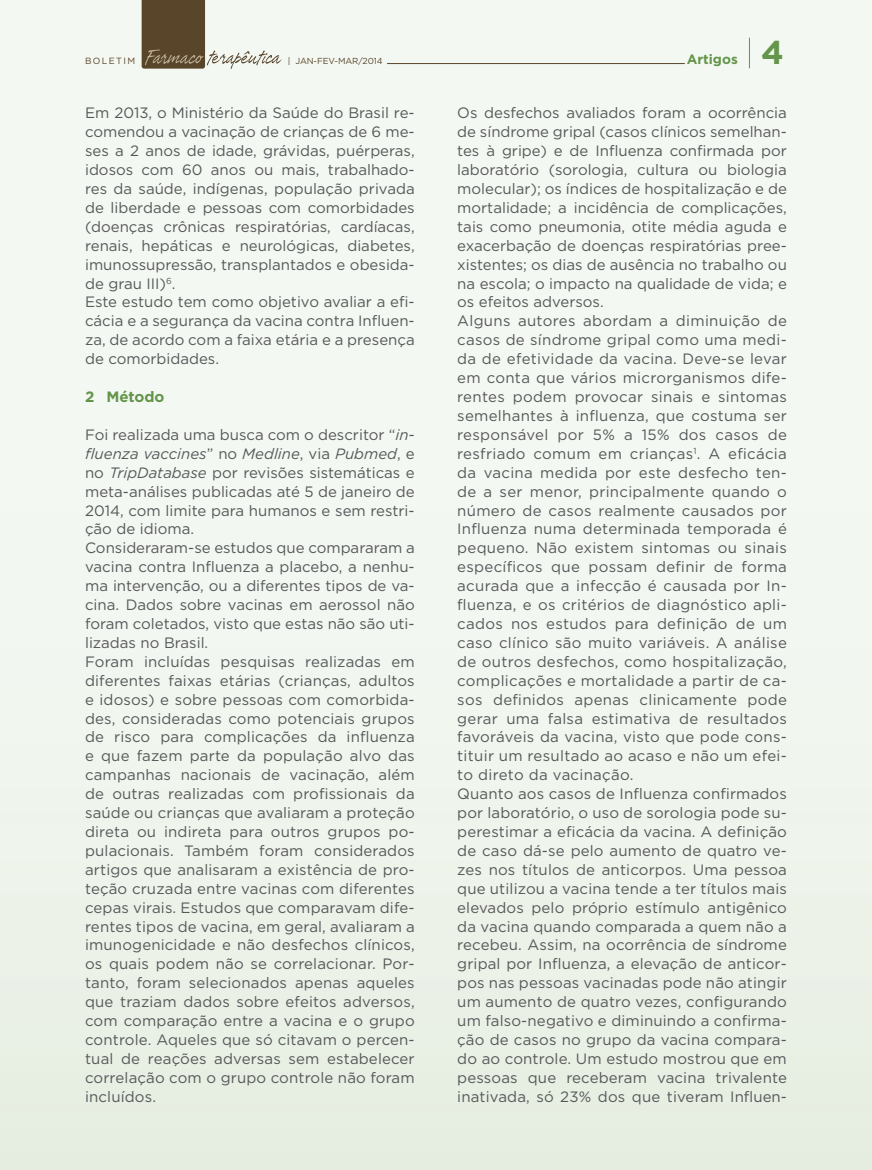
<style>
.page{position:relative;width:872px;height:1170px;background:#fff}
.page>*{position:absolute;margin:0;border:0;box-sizing:border-box;transform-origin:0 0}
.t1{font:700 33px "Gotham";color:#63954a}
.t2{font:15px/18.9px "Gotham";letter-spacing:.01em;color:#57585a}
.t3{font:700 15px "Gotham";color:#63954a}
.t4{font:700 13.5px "Gotham";color:#63954a}
.t5{font:9px "Gotham";letter-spacing:.15em;color:#59452a}
.t6{font:8.7px "Gotham";letter-spacing:-.01em;color:#59452a}
.s1{font-style:italic}
</style>
<div class="page">
<div style="left:0;top:0;width:872px;height:1169px;background:linear-gradient(to right,#f0f5ee,#f0f5ee)"></div>
<svg style="left:871px;top:0;width:1px;height:1169px"></svg>
<svg style="left:142px;top:0;width:140px;height:69px"></svg>
<hr style="left:749px;top:38px;width:1px;height:30px;background:#63954a">
<hr style="left:387px;top:63px;width:298px;height:1px;background:#59452a">
<p class="t5" style="left:85px;top:55px;width:52px">BOLETIM</p>
<p class="t6" style="left:288px;top:55px;width:96px">| JAN-FEV-MAR/2014</p>
<p class="t4" style="left:687px;top:50px;width:52px">Artigos</p>
<h1 class="t1" style="left:761px;top:30px;width:24px">4</h1>
<p class="t2" style="left:85px;top:103px;width:331px">Em 2013, o Ministério da Saúde do Brasil re&shy;comendou a vacinação de crianças de 6 me&shy;ses a 2 anos de idade, grávidas, puérperas, idosos com 60 anos ou mais, trabalhado&shy;res da saúde, indígenas, população privada de liberdade e pessoas com comorbidades (doenças crônicas respiratórias, cardíacas, renais, hepáticas e neurológicas, diabetes, imunossupressão, transplantados e obesida&shy;de grau III)<sup>6</sup>.<br>Este estudo tem como objetivo avaliar a efi&shy;cácia e a segurança da vacina contra Influen&shy;za, de acordo com a faixa etária e a presença de comorbidades.</p>
<p class="t3" style="left:85px;top:387px;width:81px">2 Método</p>
<p class="t2" style="left:85px;top:425px;width:331px">Foi realizada uma busca com o descritor “<span class="s1">in&shy;fluenza vaccines</span>” no <span class="s1">Medline</span>, via <span class="s1">Pubmed</span>, e no <span class="s1">TripDatabase</span> por revisões sistemáticas e meta-análises publicadas até 5 de janeiro de 2014, com limite para humanos e sem restri&shy;ção de idioma.<br>Consideraram-se estudos que compararam a vacina contra Influenza a placebo, a nenhu&shy;ma intervenção, ou a diferentes tipos de va&shy;cina. Dados sobre vacinas em aerossol não foram coletados, visto que estas não são uti&shy;lizadas no Brasil.<br>Foram incluídas pesquisas realizadas em diferentes faixas etárias (crianças, adultos e idosos) e sobre pessoas com comorbida&shy;des, consideradas como potenciais grupos de risco para complicações da influenza e que fazem parte da população alvo das campanhas nacionais de vacinação, além de outras realizadas com profissionais da saúde ou crianças que avaliaram a proteção direta ou indireta para outros grupos po&shy;pulacionais. Também foram considerados artigos que analisaram a existência de pro&shy;teção cruzada entre vacinas com diferentes cepas virais. Estudos que comparavam dife&shy;rentes tipos de vacina, em geral, avaliaram a imunogenicidade e não desfechos clínicos, os quais podem não se correlacionar. Por&shy;tanto, foram selecionados apenas aqueles que traziam dados sobre efeitos adversos, com comparação entre a vacina e o grupo controle. Aqueles que só citavam o percen&shy;tual de reações adversas sem estabelecer correlação com o grupo controle não foram incluídos.</p>
<p class="t2" style="left:457px;top:103px;width:331px">Os desfechos avaliados foram a ocorrência de síndrome gripal (casos clínicos semelhan&shy;tes à gripe) e de Influenza confirmada por laboratório (sorologia, cultura ou biologia molecular); os índices de hospitalização e de mortalidade; a incidência de complicações, tais como pneumonia, otite média aguda e exacerbação de doenças respiratórias pree&shy;xistentes; os dias de ausência no trabalho ou na escola; o impacto na qualidade de vida; e os efeitos adversos.<br>Alguns autores abordam a diminuição de casos de síndrome gripal como uma medi&shy;da de efetividade da vacina. Deve-se levar em conta que vários microrganismos dife&shy;rentes podem provocar sinais e sintomas semelhantes à influenza, que costuma ser responsável por 5% a 15% dos casos de resfriado comum em crianças<sup>1</sup>. A eficácia da vacina medida por este desfecho ten&shy;de a ser menor, principalmente quando o número de casos realmente causados por Influenza numa determinada temporada é pequeno. Não existem sintomas ou sinais específicos que possam definir de forma acurada que a infecção é causada por In&shy;fluenza, e os critérios de diagnóstico apli&shy;cados nos estudos para definição de um caso clínico são muito variáveis. A análise de outros desfechos, como hospitalização, complicações e mortalidade a partir de ca&shy;sos definidos apenas clinicamente pode gerar uma falsa estimativa de resultados favoráveis da vacina, visto que pode cons&shy;tituir um resultado ao acaso e não um efei&shy;to direto da vacinação.<br>Quanto aos casos de Influenza confirmados por laboratório, o uso de sorologia pode su&shy;perestimar a eficácia da vacina. A definição de caso dá-se pelo aumento de quatro ve&shy;zes nos títulos de anticorpos. Uma pessoa que utilizou a vacina tende a ter títulos mais elevados pelo próprio estímulo antigênico da vacina quando comparada a quem não a recebeu. Assim, na ocorrência de síndrome gripal por Influenza, a elevação de anticor&shy;pos nas pessoas vacinadas pode não atingir um aumento de quatro vezes, configurando um falso-negativo e diminuindo a confirma&shy;ção de casos no grupo da vacina compara&shy;do ao controle. Um estudo mostrou que em pessoas que receberam vacina trivalente inativada, só 23% dos que tiveram Influen-</p>
</div>
